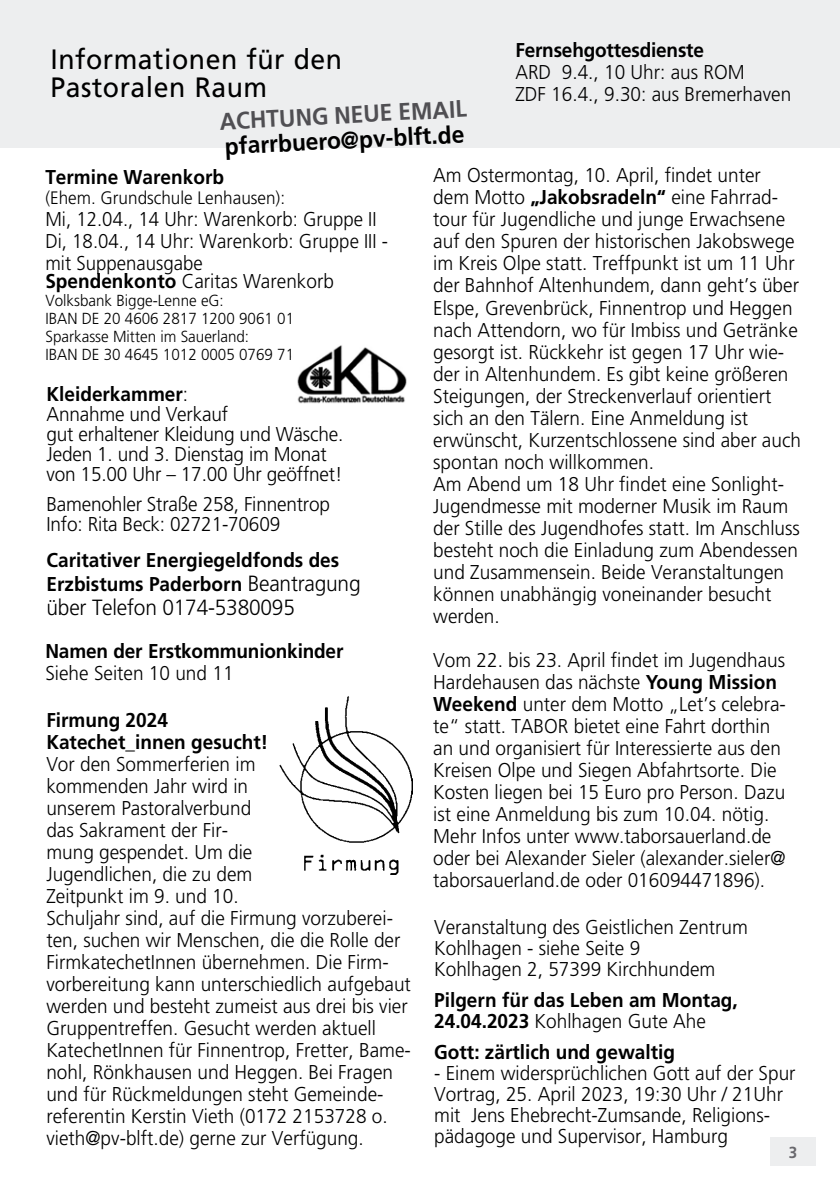
<style>
.page{position:relative;width:840px;height:1191px;background:#fff}
.page>*{position:absolute;margin:0;border:0;box-sizing:border-box;transform-origin:0 0}
.t1{font:28px/28px "Frutiger";letter-spacing:.02em;color:#000;scale:.95 1}
.t2{font:700 24px "Frutiger";color:#000;scale:.95 1}
.t3{font:700 24px "Frutiger";color:#504f53;scale:.95 1}
.t4{font:300 22px "Frutiger";letter-spacing:-.01em;color:#000;scale:.95 1}
.t5{font:300 20px/22px "Frutiger";color:#000;scale:.95 1}
.t6{font:700 20px/24px "Frutiger";color:#000;scale:.95 1}
.t7{font:300 20px/22px "Frutiger";color:#000;scale:.93 1}
.t8{font:300 18px "Frutiger";color:#000;scale:.95 1}
.t9{font:300 16px/18px "Frutiger";color:#000;scale:.95 1}
.t10{font:700 16px "Frutiger";color:#68676c;scale:.95 1}
.s1{font-weight:700}
.s2{font-weight:300;font-size:22px}
.s3{font-weight:300}
</style>
<div class="page">
<div style="left:2px;top:0;width:837px;height:148px;background:#edeeef"></div>
<hr style="left:0;top:0;width:2px;height:148px;background:#edeeef">
<img style="left:290px;top:345px;width:117px;height:59px">
<div style="left:770px;top:1137px;width:45px;height:28px;background:#edeeef"></div>
<img style="left:279px;top:696px;width:133px;height:178px">
<h1 class="t1" style="left:50px;top:45px;width:308px">Informationen für den<br>Pastoralen Raum</h1>
<p class="t3" style="left:219px;top:107px;width:262px;rotate:-3deg">ACHTUNG NEUE EMAIL</p>
<p class="t2" style="left:224px;top:132px;width:254px;rotate:-3deg">pfarrbuero@pv-blft.de</p>
<p class="t6" style="left:515px;top:38px;width:200px">Fernsehgottesdienste</p>
<p class="t5" style="left:515px;top:61px;width:292px">ARD 9.4., 10 Uhr: aus ROM<br>ZDF 16.4., 9.30: aus Bremerhaven</p>
<p class="t6" style="left:45px;top:165px;width:189px">Termine Warenkorb</p>
<p class="t8" style="left:45px;top:188px;width:254px">(Ehem. Grundschule Lenhausen):</p>
<p class="t7" style="left:45px;top:208px;width:369px">Mi, 12.04., 14 Uhr: Warenkorb: Gruppe II<br>Di, 18.04., 14 Uhr: Warenkorb: Gruppe III - mit Suppenausgabe</p>
<p class="t5" style="left:45px;top:270px;width:305px"><span class="s1">Spendenkonto</span> Caritas Warenkorb</p>
<p class="t9" style="left:45px;top:291px;width:263px">Volksbank Bigge-Lenne eG:<br>IBAN DE 20 4606 2817 1200 9061 01<br>Sparkasse Mitten im Sauerland:<br>IBAN DE 30 4645 1012 0005 0769 71</p>
<p class="t5" style="left:46px;top:384px;width:314px;line-height:20px"><span class="s1">Kleiderkammer</span>:<br>Annahme und Verkauf<br>gut erhaltener Kleidung und Wäsche.<br>Jeden 1. und 3. Dienstag im Monat von 15.00 Uhr – 17.00 Uhr geöffnet!</p>
<p class="t5" style="left:46px;top:494px;width:300px;line-height:20px">Bamenohler Straße 258, Finnentrop<br>Info: Rita Beck: 02721-70609</p>
<p class="t6" style="left:46px;top:548px;width:332px">Caritativer Energiegeldfonds des<br>Erzbistums Paderborn <span class="s2">Beantragung</span></p>
<p class="t4" style="left:46px;top:595px;width:263px">über Telefon 0174-5380095</p>
<p class="t6" style="left:45px;top:639px;width:315px">Namen der Erstkommunionkinder</p>
<p class="t5" style="left:45px;top:662px;width:199px">Siehe Seiten 10 und 11</p>
<p class="t6" style="left:46px;top:708px;width:235px;line-height:22px">Firmung 2024<br>Katechet_innen gesucht!</p>
<p class="t5" style="left:46px;top:752px;width:385px">Vor den Sommerferien im<br>kommenden Jahr wird in<br>unserem Pastoralverbund<br>das Sakrament der Fir-<br>mung gespendet. Um die<br>Jugendlichen, die zu dem<br>Zeitpunkt im 9. und 10.<br>Schuljahr sind, auf die Firmung vorzuberei&shy;ten, suchen wir Menschen, die die Rolle der FirmkatechetInnen übernehmen. Die Firm&shy;vorbereitung kann unterschiedlich aufgebaut werden und besteht zumeist aus drei bis vier Gruppentreffen. Gesucht werden aktuell KatechetInnen für Finnentrop, Fretter, Bame&shy;nohl, Rönkhausen und Heggen. Bei Fragen und für Rückmeldungen steht Gemeinde&shy;referentin Kerstin Vieth (0172 2153728 o. vieth@pv-blft.de) gerne zur Verfügung.</p>
<p class="t5" style="left:433px;top:164px;width:388px">Am Ostermontag, 10. April, findet unter dem Motto <span class="s1">„Jakobsradeln“</span> eine Fahrrad&shy;tour für Jugendliche und junge Erwachsene auf den Spuren der historischen Jakobswege im Kreis Olpe statt. Treffpunkt ist um 11 Uhr der Bahnhof Altenhundem, dann geht’s über Elspe, Grevenbrück, Finnentrop und Heggen nach Attendorn, wo für Imbiss und Getränke gesorgt ist. Rückkehr ist gegen 17 Uhr wie&shy;der in Altenhundem. Es gibt keine größeren Steigungen, der Streckenverlauf orientiert sich an den Tälern. Eine Anmeldung ist erwünscht, Kurzentschlossene sind aber auch spontan noch willkommen.<br>Am Abend um 18 Uhr findet eine Sonlight-Jugendmesse mit moderner Musik im Raum der Stille des Jugendhofes statt. Im Anschluss besteht noch die Einladung zum Abendessen und Zusammensein. Beide Veranstaltungen können unabhängig voneinander besucht werden.</p>
<p class="t5" style="left:433px;top:648px;width:372px">Vom 22. bis 23. April findet im Jugendhaus Hardehausen das nächste <span class="s1">Young Mission Weekend</span> unter dem Motto „Let’s celebra&shy;te“ statt. TABOR bietet eine Fahrt dorthin an und organisiert für Interessierte aus den Kreisen Olpe und Siegen Abfahrtsorte. Die Kosten liegen bei 15 Euro pro Person. Dazu ist eine Anmeldung bis zum 10.04. nötig.<br>Mehr Infos unter www.taborsauerland.de oder bei Alexander Sieler (alexander.sieler@ taborsauerland.de oder 016094471896).</p>
<p class="t5" style="left:434px;top:916px;width:332px;line-height:21px">Veranstaltung des Geistlichen Zentrum<br>Kohlhagen - siehe Seite 9<br>Kohlhagen 2, 57399 Kirchhundem</p>
<p class="t6" style="left:434px;top:989px;width:321px;line-height:21px">Pilgern für das Leben am Montag,<br>24.04.2023 <span class="s3">Kohlhagen Gute Ahe</span></p>
<p class="t6" style="left:434px;top:1040px;width:255px">Gott: zärtlich und gewaltig</p>
<p class="t5" style="left:434px;top:1062px;width:382px;line-height:21px">- Einem widersprüchlichen Gott auf der Spur Vortrag, 25. April 2023, 19:30 Uhr / 21Uhr mit Jens Ehebrecht-Zumsande, Religions&shy;pädagoge und Supervisor, Hamburg</p>
<p class="t10" style="left:788px;top:1143px;width:10px">3</p>
</div>
